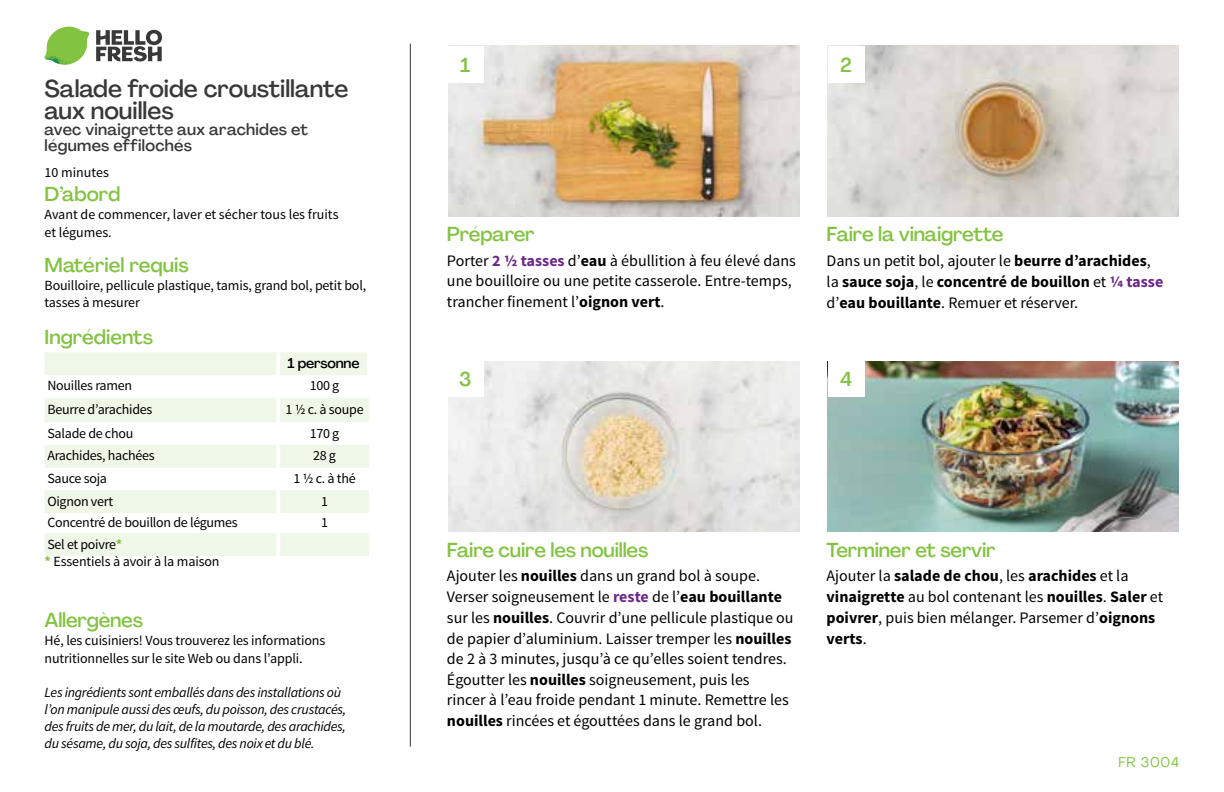
<style>
.page{position:relative;width:1224px;height:792px;background:#fff}
.page>*{position:absolute;margin:0;border:0;box-sizing:border-box;transform-origin:0 0}
.t1{font:500 24px/22px "Agrandir";color:#383839}
.t2{font:500 20px "Agrandir";letter-spacing:-.01em;color:#82c341}
.t3{font:16px/20.8px "Source Sans Pro";color:#000}
.t4{font:700 16px/21px "Source Sans Pro";color:#000}
.t5{font:500 16px/16px "Agrandir";letter-spacing:.015em;color:#383839}
.t6{font:14px/18px "Source Sans Pro";letter-spacing:-.01em;color:#000}
.t7{font:italic 14px/17px "Source Sans Pro";letter-spacing:-.02em;color:#000}
.t8{font:500 14px "Agrandir";letter-spacing:-.01em;color:#000}
.t9{font:14px "Agrandir";letter-spacing:.05em;color:#82c341}
.s1{font-weight:700;color:#8cba42}
.s2{font-weight:700;color:#6c2888}
.s3{font-weight:700}
.s4{font-weight:400}
.s5{color:#6c2888}
</style>
<div class="page">
<svg style="left:96px;top:29px;width:66px;height:33px"></svg>
<svg style="left:48px;top:27px;width:39px;height:25px"></svg>
<img style="left:69px;top:27px;width:20px;height:17px">
<img style="left:47px;top:41px;width:38px;height:7px">
<img style="left:44px;top:44px;width:40px;height:21px">
<img style="left:68px;top:48px;width:17px;height:17px">
<hr style="left:410px;top:44px;width:1px;height:703px;background:#383839">
<svg style="left:45px;top:352px;width:324px;height:204px;fill:#eff7e8"></svg>
<hr style="left:276px;top:352px;width:4px;height:23px;background:#fff">
<hr style="left:367px;top:352px;width:4px;height:23px;background:#fff">
<hr style="left:276px;top:375px;width:4px;height:23px;background:#fff">
<hr style="left:276px;top:398px;width:4px;height:24px;background:#fff">
<hr style="left:276px;top:422px;width:4px;height:23px;background:#fff">
<hr style="left:276px;top:445px;width:4px;height:23px;background:#fff">
<hr style="left:276px;top:468px;width:4px;height:22px;background:#fff">
<hr style="left:276px;top:490px;width:4px;height:23px;background:#fff">
<hr style="left:276px;top:513px;width:4px;height:20px;background:#fff">
<hr style="left:276px;top:533px;width:4px;height:23px;background:#fff">
<img style="left:448px;top:46px;width:351px;height:170px">
<img style="left:448px;top:361px;width:351px;height:171px">
<img style="left:828px;top:46px;width:351px;height:170px">
<div style="left:447px;top:46px;width:37px;height:36px;background:#fff"></div>
<div style="left:447px;top:361px;width:37px;height:36px;background:#fff"></div>
<div style="left:828px;top:46px;width:36px;height:36px;background:#fff"></div>
<img style="left:828px;top:361px;width:351px;height:171px">
<div style="left:828px;top:361px;width:36px;height:36px;background:#fff"></div>
<h1 class="t1" style="left:45px;top:78px;width:305px">Salade froide croustillante aux nouilles</h1>
<p class="t5" style="left:45px;top:122px;width:265px">avec vinaigrette aux arachides et légumes effilochés</p>
<p class="t6" style="left:45px;top:163px;width:66px">10 minutes</p>
<p class="t2" style="left:45px;top:182px;width:77px">D’abord</p>
<p class="t6" style="left:45px;top:206px;width:295px">Avant de commencer, laver et sécher tous les fruits et légumes.</p>
<p class="t2" style="left:45px;top:252px;width:146px">Matériel requis</p>
<p class="t6" style="left:45px;top:276px;width:323px">Bouilloire, pellicule plastique, tamis, grand bol, petit bol, tasses à mesurer</p>
<p class="t2" style="left:45px;top:325px;width:110px">Ingrédients</p>
<p class="t8" style="left:288px;top:354px;width:74px">1 personne</p>
<p class="t6" style="left:47px;top:377px;width:86px">Nouilles ramen</p>
<p class="t6" style="left:310px;top:377px;width:31px">100 g</p>
<p class="t6" style="left:47px;top:401px;width:106px">Beurre d’arachides</p>
<p class="t6" style="left:286px;top:401px;width:80px">1 1/2 c. à soupe</p>
<p class="t6" style="left:47px;top:424px;width:87px">Salade de chou</p>
<p class="t6" style="left:310px;top:424px;width:31px">170 g</p>
<p class="t6" style="left:47px;top:447px;width:109px">Arachides, hachées</p>
<p class="t6" style="left:313px;top:447px;width:24px">28 g</p>
<p class="t6" style="left:47px;top:470px;width:61px">Sauce soja</p>
<p class="t6" style="left:293px;top:470px;width:64px">1 1/2 c. à thé</p>
<p class="t6" style="left:47px;top:492px;width:67px">Oignon vert</p>
<p class="t6" style="left:321px;top:492px;width:8px">1</p>
<p class="t6" style="left:47px;top:514px;width:192px">Concentré de bouillon de légumes</p>
<p class="t6" style="left:321px;top:514px;width:8px">1</p>
<p class="t6" style="left:45px;top:536px;width:176px;line-height:17.2px">Sel et poivre<span class="s1">*<br>*</span> Essentiels à avoir à la maison</p>
<p class="t2" style="left:45px;top:608px;width:100px">Allergènes</p>
<p class="t6" style="left:45px;top:632px;width:282px">Hé, les cuisiniers! Vous trouverez les informations nutritionnelles sur le site Web ou dans l’appli.</p>
<p class="t7" style="left:45px;top:684px;width:303px">Les ingrédients sont emballés dans des installations où l’on manipule aussi des œufs, du poisson, des crustacés, des fruits de mer, du lait, de la moutarde, des arachides, du sésame, du soja, des sulfites, des noix et du blé.</p>
<p class="t2" style="left:460px;top:52px;width:12px">1</p>
<p class="t2" style="left:840px;top:52px;width:13px">2</p>
<p class="t2" style="left:447px;top:222px;width:89px">Préparer</p>
<p class="t3" style="left:447px;top:251px;width:350px">Porter <span class="s2">2 1/2 tasses</span> d’<span class="s3">eau</span> à ébullition à feu élevé dans une bouilloire ou une petite casserole. Entre-temps, trancher finement l’<span class="s3">oignon vert</span>.</p>
<p class="t2" style="left:459px;top:367px;width:14px">3</p>
<p class="t2" style="left:827px;top:222px;width:178px">Faire la vinaigrette</p>
<p class="t4" style="left:827px;top:251px;width:338px"><span class="s4">Dans un petit bol, ajouter le</span> beurre d’arachides<span class="s4">, la</span> sauce soja<span class="s4">, le</span> concentré de bouillon <span class="s4">et</span> <span class="s5">1/4 tasse </span><span class="s4">d’</span>eau bouillante<span class="s4">. Remuer et réserver.</span></p>
<p class="t2" style="left:840px;top:367px;width:14px">4</p>
<p class="t2" style="left:447px;top:537px;width:203px">Faire cuire les nouilles</p>
<p class="t3" style="left:447px;top:566px;width:348px">Ajouter les <span class="s3">nouilles</span> dans un grand bol à soupe.<br>Verser soigneusement le <span class="s2">reste</span> de l’<span class="s3">eau bouillante </span>sur les <span class="s3">nouilles</span>. Couvrir d’une pellicule plastique ou de papier d’aluminium. Laisser tremper les <span class="s3">nouilles </span>de 2 à 3 minutes, jusqu’à ce qu’elles soient tendres.<br>Égoutter les <span class="s3">nouilles</span> soigneusement, puis les<br>rincer à l’eau froide pendant 1 minute. Remettre les <span class="s3">nouilles</span> rincées et égouttées dans le grand bol.</p>
<p class="t2" style="left:827px;top:537px;width:171px">Terminer et servir</p>
<p class="t3" style="left:827px;top:566px;width:338px">Ajouter la <span class="s3">salade de chou</span>, les <span class="s3">arachides</span> et la <span class="s3">vinaigrette</span> au bol contenant les <span class="s3">nouilles</span>. <span class="s3">Saler</span> et <span class="s3">poivrer</span>, puis bien mélanger. Parsemer d’<span class="s3">oignons verts</span>.</p>
<p class="t9" style="left:1118px;top:753px;width:62px">FR 3004</p>
</div>
